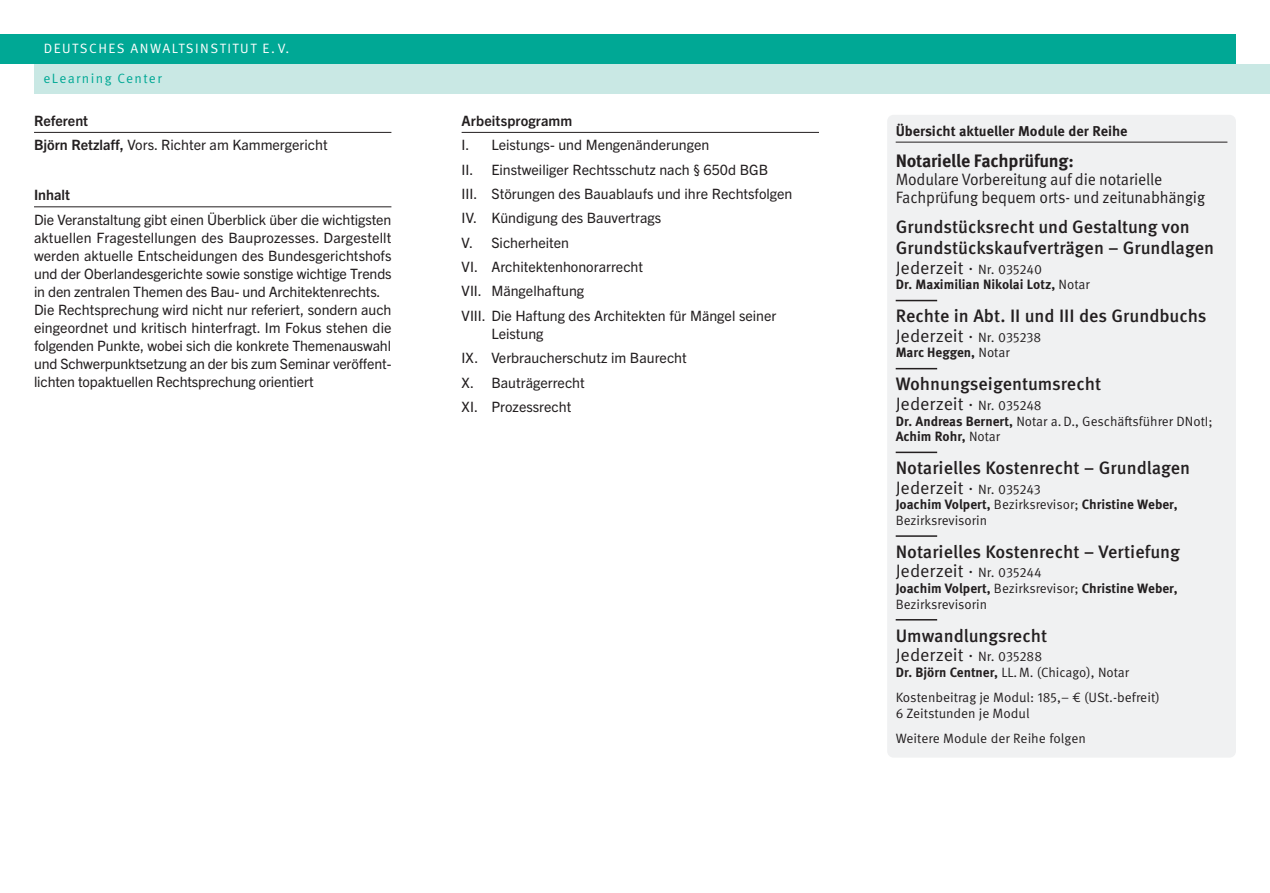
<style>
.page{position:relative;width:1270px;height:893px;background:#fff}
.page>*{position:absolute;margin:0;border:0;box-sizing:border-box;transform-origin:0 0}
.Datum{font:500 18px/21px "Meta OT";letter-spacing:-.005em;color:#231f20}
.Datum-2{font:18px "Meta OT Norm";letter-spacing:-.005em;color:#231f20}
.t1{font:700 18px "Meta OT";letter-spacing:-.01em;color:#231f20}
.t2{font:16.5px/18px "Meta OT Norm";letter-spacing:-.01em;color:#231f20;scale:.95 1}
.Inhaltstext{font:14.25px/18px "Trade Gothic Next LT Pro";letter-spacing:-.01em;color:#231f20;text-align:justify}
.Arbeitsprogramm_Überschrift{font:14.25px/18px "Trade Gothic Next LT Pro";color:#231f20}
.Fließtext_Bold_Linie_unten{font:700 14.25px "Meta OT";color:#231f20}
.Fließtext_Bold_Linie_unten-2{font:700 14.25px "Trade Gothic Next LT Pro";letter-spacing:.005em;color:#231f20}
.Datum-3{font:13.5px/15.6px "Meta OT Norm";color:#231f20}
.Datum-4{font:700 13.5px "Meta OT";color:#231f20}
.t3{font:13.5px "Meta OT Norm";letter-spacing:.11em;color:#fff}
.t4{font:13.5px "Meta OT Norm";letter-spacing:.1em;color:#00a895}
.s1{font-weight:700}
.s2{font-size:13.5px}
.s3{font-family:"Meta OT Norm";font-weight:400}
.s4{font-family:"Meta OT";font-weight:700}
</style>
<div class="page">
<div style="left:34px;top:64px;width:1235px;height:30px;background:#c9e8e4"></div>
<div style="left:0;top:34px;width:1235px;height:30px;background:#00a895"></div>
<hr style="left:461px;top:132px;width:358px;height:1px;background:#231f20">
<hr style="left:34px;top:132px;width:357px;height:1px;background:#231f20">
<hr style="left:34px;top:207px;width:357px;height:1px;background:#231f20">
<div style="left:887px;top:115px;width:348px;height:643px;background:#f0f1f2;border-radius:6px"></div>
<hr style="left:895px;top:142px;width:332px;height:1px;background:#231f20">
<hr style="left:895px;top:300px;width:42px;height:1px;background:#231f20">
<hr style="left:895px;top:368px;width:42px;height:1px;background:#231f20">
<hr style="left:895px;top:452px;width:42px;height:1px;background:#231f20">
<hr style="left:895px;top:535px;width:42px;height:2px;background:#231f20">
<hr style="left:895px;top:619px;width:42px;height:1px;background:#231f20">
<p class="t3" style="left:44px;top:40px;width:247px">DEUTSCHES ANWALTSINSTITUT E.V.</p>
<p class="t4" style="left:44px;top:70px;width:120px">eLearning Center</p>
<p class="Fließtext_Bold_Linie_unten-2" style="left:34px;top:111px;width:56px">Referent</p>
<p class="Inhaltstext" style="left:34px;top:135px;width:295px"><span class="s1">Björn Retzlaff,</span> Vors. Richter am Kammergericht</p>
<p class="Fließtext_Bold_Linie_unten-2" style="left:34px;top:185px;width:37px">Inhalt</p>
<p class="Inhaltstext" style="left:34px;top:210px;width:359px">Die Veranstaltung gibt einen Überblick über die wichtigsten aktuellen Fragestellungen des Bauprozesses. Dargestellt werden aktuelle Entscheidungen des Bundesgerichtshofs und der Oberlandesgerichte sowie sonstige wichtige Trends in den zentralen Themen des Bau- und Architektenrechts.</p>
<p class="Inhaltstext" style="left:34px;top:300px;width:359px">Die Rechtsprechung wird nicht nur referiert, sondern auch eingeordnet und kritisch hinterfragt. Im Fokus stehen die folgenden Punkte, wobei sich die konkrete Themenauswahl und Schwerpunktsetzung an der bis zum Seminar veröffent&shy;lichten topaktuellen Rechtsprechung orientiert</p>
<p class="Fließtext_Bold_Linie_unten-2" style="left:461px;top:111px;width:112px">Arbeitsprogramm</p>
<p class="Arbeitsprogramm_Überschrift" style="left:461px;top:135px;width:249px">I. Leistungs- und Mengenänderungen</p>
<p class="Arbeitsprogramm_Überschrift" style="left:461px;top:159px;width:308px">II. Einstweiliger Rechtsschutz nach § 650d BGB</p>
<p class="Arbeitsprogramm_Überschrift" style="left:461px;top:184px;width:332px">III. Störungen des Bauablaufs und ihre Rechtsfolgen</p>
<p class="Arbeitsprogramm_Überschrift" style="left:461px;top:208px;width:201px">IV. Kündigung des Bauvertrags</p>
<p class="Arbeitsprogramm_Überschrift" style="left:461px;top:233px;width:109px">V. Sicherheiten</p>
<p class="Arbeitsprogramm_Überschrift" style="left:461px;top:257px;width:183px">VI. Architektenhonorarrecht</p>
<p class="Arbeitsprogramm_Überschrift" style="left:461px;top:281px;width:124px">VII. Mängelhaftung</p>
<p class="Arbeitsprogramm_Überschrift" style="left:491px;top:306px;width:286px;text-indent:-30px">VIII. Die Haftung des Architekten für Mängel seiner<br>Leistung</p>
<p class="Arbeitsprogramm_Überschrift" style="left:461px;top:348px;width:227px">IX. Verbraucherschutz im Baurecht</p>
<p class="Arbeitsprogramm_Überschrift" style="left:461px;top:372px;width:125px">X. Bauträgerrecht</p>
<p class="Arbeitsprogramm_Überschrift" style="left:461px;top:397px;width:111px">XI. Prozessrecht</p>
<p class="Fließtext_Bold_Linie_unten" style="left:895px;top:122px;width:233px">Übersicht aktueller Module der Reihe</p>
<p class="t1" style="left:895px;top:150px;width:180px">Notarielle Fachprüfung:</p>
<p class="t2" style="left:895px;top:171px;width:327px">Modulare Vorbereitung auf die notarielle<br>Fachprüfung bequem orts- und zeitunabhängig</p>
<p class="Datum" style="left:895px;top:217px;width:320px">Grundstücksrecht und Gestaltung von<br>Grundstückskaufverträgen – Grundlagen</p>
<p class="Datum-2" style="left:895px;top:257px;width:148px">Jederzeit · <span class="s2">Nr. 035240</span></p>
<p class="Datum-4" style="left:895px;top:276px;width:195px">Dr. Maximilian Nikolai Lotz, <span class="s3">Notar</span></p>
<p class="Datum" style="left:895px;top:306px;width:312px">Rechte in Abt. II und III des Grundbuchs</p>
<p class="Datum-2" style="left:895px;top:325px;width:147px">Jederzeit · <span class="s2">Nr. 035238</span></p>
<p class="Datum-4" style="left:895px;top:344px;width:115px">Marc Heggen, <span class="s3">Notar</span></p>
<p class="Datum" style="left:895px;top:374px;width:207px">Wohnungseigentumsrecht</p>
<p class="Datum-2" style="left:895px;top:393px;width:147px">Jederzeit · <span class="s2">Nr. 035248</span></p>
<p class="Datum-3" style="left:895px;top:413px;width:318px"><span class="s4">Dr. Andreas Bernert,</span> Notar a.D., Geschäftsführer DNotI;<br><span class="s4">Achim Rohr,</span> Notar</p>
<p class="Datum" style="left:895px;top:458px;width:296px">Notarielles Kostenrecht – Grundlagen</p>
<p class="Datum-2" style="left:895px;top:477px;width:147px">Jederzeit · <span class="s2">Nr. 035243</span></p>
<p class="Datum-3" style="left:895px;top:497px;width:283px"><span class="s4">Joachim Volpert,</span> Bezirksrevisor; <span class="s4">Christine Weber,<br></span>Bezirksrevisorin</p>
<p class="Datum" style="left:895px;top:541px;width:286px">Notarielles Kostenrecht – Vertiefung</p>
<p class="Datum-2" style="left:895px;top:560px;width:147px">Jederzeit · <span class="s2">Nr. 035244</span></p>
<p class="Datum-3" style="left:895px;top:581px;width:283px"><span class="s4">Joachim Volpert,</span> Bezirksrevisor; <span class="s4">Christine Weber,<br></span>Bezirksrevisorin</p>
<p class="Datum" style="left:895px;top:625px;width:153px">Umwandlungsrecht</p>
<p class="Datum-2" style="left:895px;top:644px;width:148px">Jederzeit · <span class="s2">Nr. 035288</span></p>
<p class="Datum-3" style="left:895px;top:665px;width:235px"><span class="s4">Dr. Björn Centner,</span> LL.M. (Chicago), Notar</p>
<p class="Datum-3" style="left:895px;top:689px;width:265px;line-height:16.2px">Kostenbeitrag je Modul: 185,– € (USt.-befreit)<br>6 Zeitstunden je Modul</p>
<p class="Datum-3" style="left:895px;top:730px;width:192px">Weitere Module der Reihe folgen</p>
</div>
